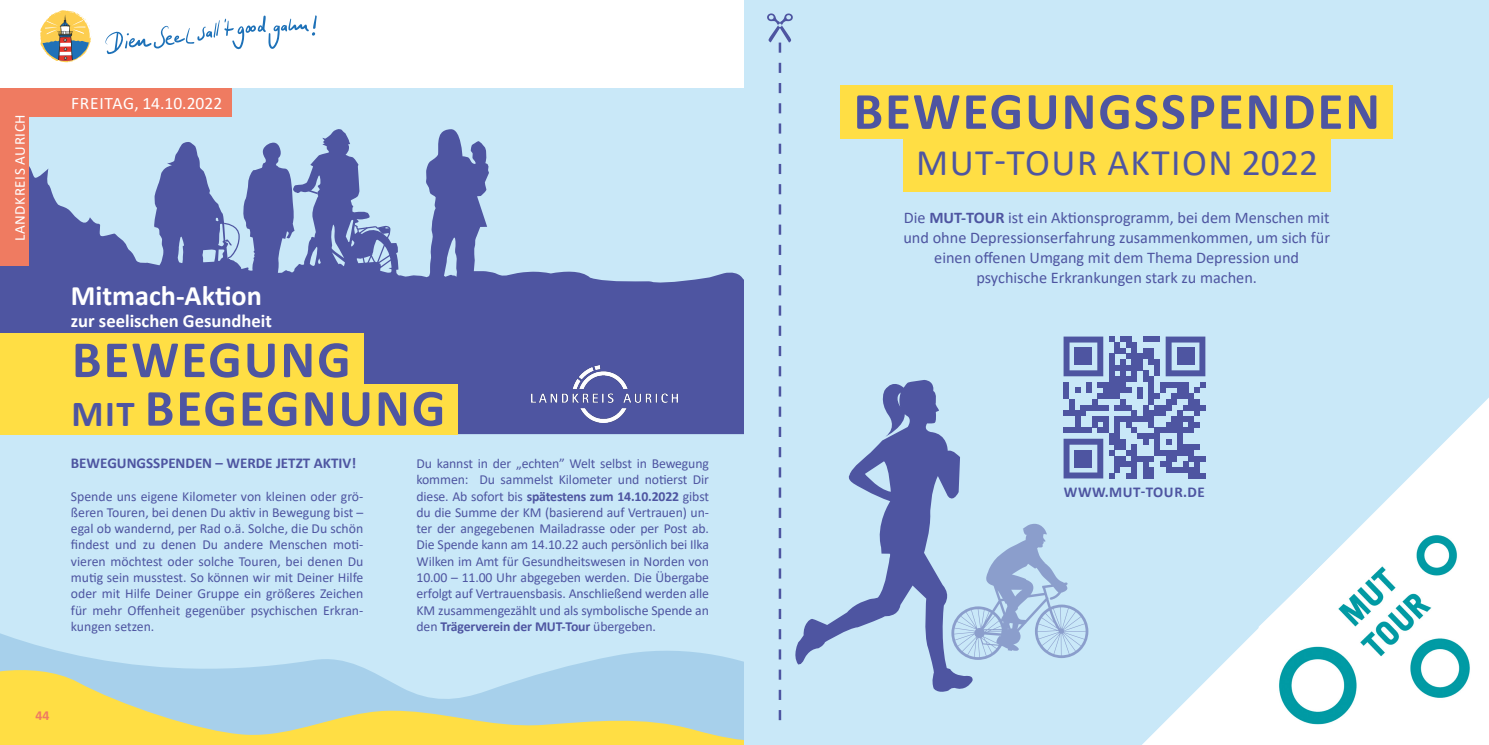
<style>
.page{position:relative;width:1489px;height:745px;background:#fff}
.page>*{position:absolute;margin:0;border:0;box-sizing:border-box;transform-origin:0 0}
.t1{font:700 52.75px/48.5px "Calibri";letter-spacing:.04em;color:#4e55a1}
.t2{font:37.5px "Calibri";letter-spacing:.04em;color:#4e55a1}
.t3{font:700 28.12px "Calibri";color:#fff}
.t4{font:700 18.62px "Calibri";color:#fff}
.t5{font:17.5px "Calibri";color:#fff}
.t6{font:16.25px/20px "Calibri";color:#4e55a1;text-align:center}
.t7{font:700 15px "Calibri";color:#4e55a1}
.t8{font:15px "Calibri";letter-spacing:.04em;color:#fff}
.t9{font:700 15px "Calibri";letter-spacing:.04em;color:#4e55a1}
.t10{font:13.75px/16.2px "Calibri";letter-spacing:-.01em;color:#4e55a1;text-align:justify}
.t11{font:700 13.75px "Calibri";color:#ef7b61}
.s1{font-size:36.75px}
.s2{font-weight:700}
</style>
<div class="page">
<div style="left:0;top:89px;width:744px;height:655px;background:#c9e8f8"></div>
<svg style="left:0;top:129px;width:744px;height:305px;fill:#4e55a1"></svg>
<svg style="left:201px;top:203px;width:39px;height:57px"></svg>
<div style="left:0;top:89px;width:29px;height:177px;background:#ef7b61"></div>
<svg style="left:40px;top:10px;width:52px;height:52px"></svg>
<svg style="left:0;top:649px;width:744px;height:95px;fill:#a7d0eb"></svg>
<svg style="left:105px;top:15px;width:212px;height:39px"></svg>
<div style="left:0;top:334px;width:363px;height:50px;background:#ffde44"></div>
<div style="left:0;top:384px;width:457px;height:50px;background:#ffde44"></div>
<div style="left:744px;top:0;width:744px;height:744px;background:#c9e8f8"></div>
<svg style="left:795px;top:380px;width:179px;height:312px"></svg>
<svg style="left:951px;top:523px;width:137px;height:136px"></svg>
<svg style="left:1143px;top:399px;width:345px;height:345px"></svg>
<img style="left:1258px;top:514px;width:230px;height:230px">
<div style="left:902px;top:138px;width:428px;height:53px;background:#ffde44"></div>
<div style="left:840px;top:85px;width:552px;height:53px;background:#ffde44"></div>
<svg style="left:1063px;top:336px;width:142px;height:142px"></svg>
<div style="left:1074px;top:348px;width:17px;height:17px;background:#4e55a1"></div>
<div style="left:1176px;top:348px;width:17px;height:17px;background:#4e55a1"></div>
<div style="left:1074px;top:450px;width:17px;height:17px;background:#4e55a1"></div>
<svg style="left:767px;top:13px;width:25px;height:706px"></svg>
<img style="left:531px;top:365px;width:147px;height:57px">
<div style="left:29px;top:89px;width:202px;height:28px;background:#ef7b61"></div>
<p class="t8" style="left:9px;top:241px;width:128px;rotate:-90deg">LANDKREIS AURICH</p>
<p class="t5" style="left:71px;top:91px;width:152px">FREITAG, 14.10.2022</p>
<h3 class="t3" style="left:71px;top:275px;width:192px">Mitmach-Aktion</h3>
<h3 class="t4" style="left:71px;top:307px;width:202px">zur seelischen Gesundheit</h3>
<h1 class="t1" style="left:72px;top:334px;width:375px">BEWEGUNG<br><span class="s1">MIT</span> BEGEGNUNG</h1>
<p class="t7" style="left:71px;top:452px;width:287px">BEWEGUNGSSPENDEN – WERDE JETZT AKTIV!</p>
<p class="t10" style="left:71px;top:487px;width:294px">Spende uns eigene Kilometer von kleinen oder grö&shy;ßeren Touren, bei denen Du aktiv in Bewegung bist – egal ob wandernd, per Rad o.ä. Solche, die Du schön findest und zu denen Du andere Menschen moti&shy;vieren möchtest oder solche Touren, bei denen Du mutig sein musstest. So können wir mit Deiner Hilfe oder mit Hilfe Deiner Gruppe ein größeres Zeichen für mehr Offenheit gegenüber psychischen Erkran&shy;kungen setzen.</p>
<p class="t10" style="left:416px;top:454px;width:294px">Du kannst in der „echten” Welt selbst in Bewegung kommen: Du sammelst Kilometer und notierst Dir diese. Ab sofort bis <span class="s2">spätestens zum 14.10.2022</span> gibst du die Summe der KM (basierend auf Vertrauen) un&shy;ter der angegebenen Mailadrasse oder per Post ab.<br>Die Spende kann am 14.10.22 auch persönlich bei Ilka Wilken im Amt für Gesundheitswesen in Norden von 10.00 – 11.00 Uhr abgegeben werden. Die Übergabe erfolgt auf Vertrauensbasis. Anschließend werden alle KM zusammengezählt und als symbolische Spende an den <span class="s2">Trägerverein der MUT-Tour</span> übergeben.</p>
<p class="t11" style="left:35px;top:705px;width:15px">44</p>
<h1 class="t1" style="left:853px;top:86px;width:528px">BEWEGUNGSSPENDEN</h1>
<h2 class="t2" style="left:916px;top:136px;width:403px">MUT-TOUR AKTION 2022</h2>
<p class="t6" style="left:903px;top:207px;width:428px">Die <span class="s2">MUT-TOUR</span> ist ein Aktionsprogramm, bei dem Menschen mit und ohne Depressionserfahrung zusammenkommen, um sich für einen offenen Umgang mit dem Thema Depression und psychische Erkrankungen stark zu machen.</p>
<p class="t9" style="left:1063px;top:481px;width:142px">WWW.MUT-TOUR.DE</p>
</div>
